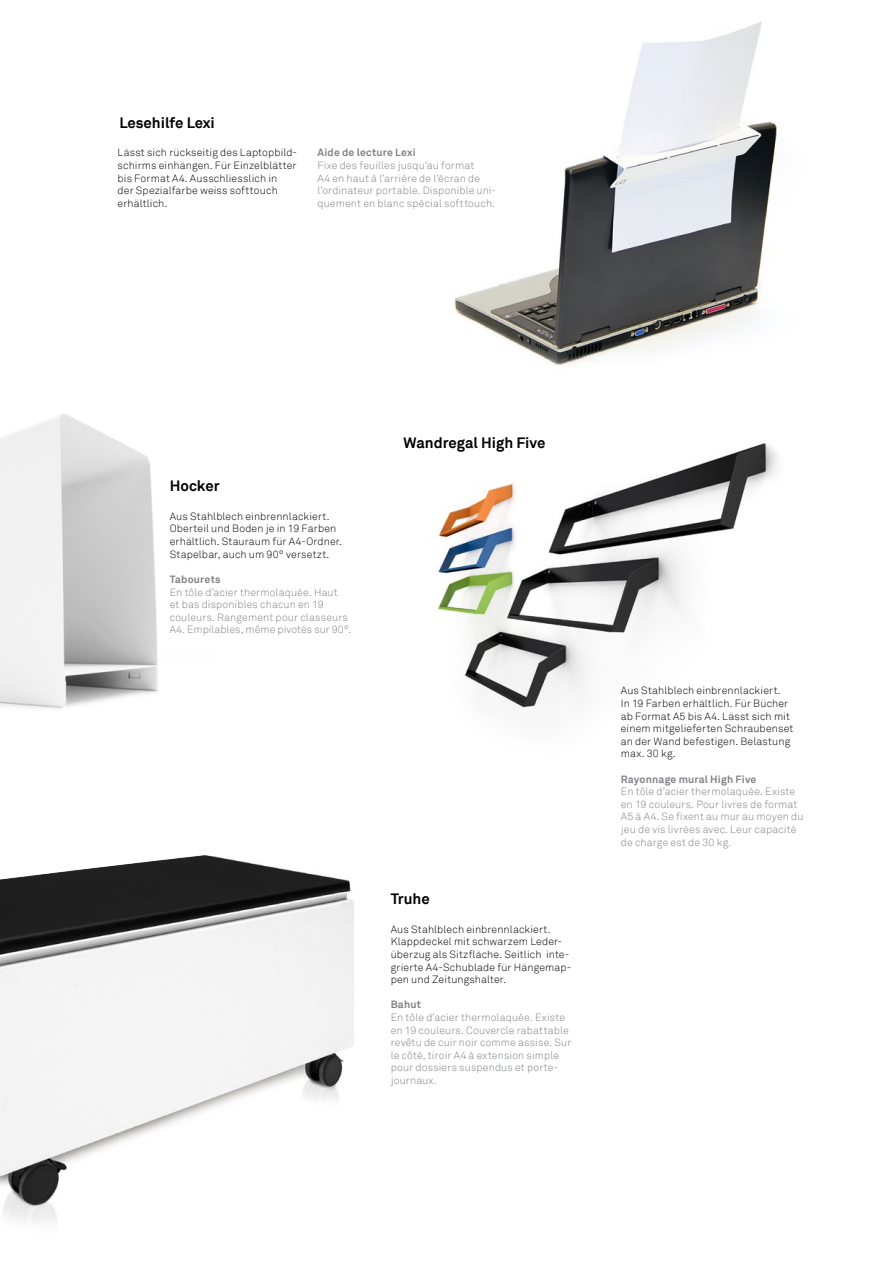
<style>
.page{position:relative;width:893px;height:1263px;background:#fff}
.page>*{position:absolute;margin:0;border:0;box-sizing:border-box;transform-origin:0 0}
.t1{font:700 15px "Akkurat";color:#000}
.t2{font:300 10.5px/12.6px "Akkurat";letter-spacing:.015em;color:#000}
.t3{font:300 10.5px/12.6px "Akkurat";letter-spacing:.015em;color:#808285}
.t4{font:700 10.5px "Akkurat";letter-spacing:.02em;color:#808285}
</style>
<div class="page">
<img style="left:0;top:855px;width:354px;height:367px">
<img style="left:437px;top:443px;width:340px;height:265px">
<img style="left:454px;top:21px;width:323px;height:345px">
<img style="left:0;top:414px;width:158px;height:295px">
<h1 class="t1" style="left:119px;top:113px;width:97px">Lesehilfe Lexi</h1>
<p class="t2" style="left:118px;top:147px;width:181px">Lässt sich rückseitig des Laptopbild&shy;schirms einhängen. Für Einzelblätter bis Format A4. Ausschliesslich in<br>der Spezialfarbe weiss softtouch erhältlich.</p>
<p class="t4" style="left:317px;top:146px;width:100px">Aide de lecture Lexi</p>
<p class="t3" style="left:317px;top:159px;width:180px">Fixe des feuilles jusqu’au format<br>A4 en haut à l’arrière de l’écran de l’ordinateur portable. Disponible uni&shy;quement en blanc spécial softtouch.</p>
<h1 class="t1" style="left:170px;top:476px;width:51px">Hocker</h1>
<p class="t2" style="left:170px;top:510px;width:174px">Aus Stahlblech einbrennlackiert.<br>Oberteil und Boden je in 19 Farben erhältlich. Stauraum für A4-Ordner.<br>Stapelbar, auch um 90° versetzt.</p>
<p class="t4" style="left:170px;top:573px;width:52px">Tabourets</p>
<p class="t3" style="left:170px;top:586px;width:183px">En tôle d’acier thermolaquée. Haut<br>et bas disponibles chacun en 19 couleurs. Rangement pour classeurs A4. Empilables, même pivotés sur 90°.</p>
<h1 class="t1" style="left:403px;top:433px;width:144px">Wandregal High Five</h1>
<h1 class="t1" style="left:391px;top:889px;width:41px">Truhe</h1>
<p class="t2" style="left:391px;top:923px;width:182px">Aus Stahlblech einbrennlackiert.<br>Klappdeckel mit schwarzem Leder&shy;überzug als Sitzfläche. Seitlich inte&shy;grierte A4-Schublade für Hängemap&shy;pen und Zeitungshalter.</p>
<p class="t4" style="left:391px;top:998px;width:32px">Bahut</p>
<p class="t3" style="left:391px;top:1011px;width:182px">En tôle d’acier thermolaquée. Existe en 19 couleurs. Couvercle rabattable revêtu de cuir noir comme assise. Sur le côté, tiroir A4 à extension simple pour dossiers suspendus et porte&shy;journaux.</p>
<p class="t2" style="left:621px;top:685px;width:174px">Aus Stahlblech einbrennlackiert.<br>In 19 Farben erhältlich. Für Bücher ab Format A5 bis A4. Lässt sich mit einem mitgelieferten Schraubenset an der Wand befestigen. Belastung max. 30 kg.</p>
<p class="t4" style="left:621px;top:772px;width:137px">Rayonnage mural High Five</p>
<p class="t3" style="left:621px;top:785px;width:184px">En tôle d’acier thermolaquée. Existe en 19 couleurs. Pour livres de format A5 à A4. Se fixent au mur au moyen du jeu de vis livrées avec. Leur capacité de charge est de 30 kg.</p>
</div>
